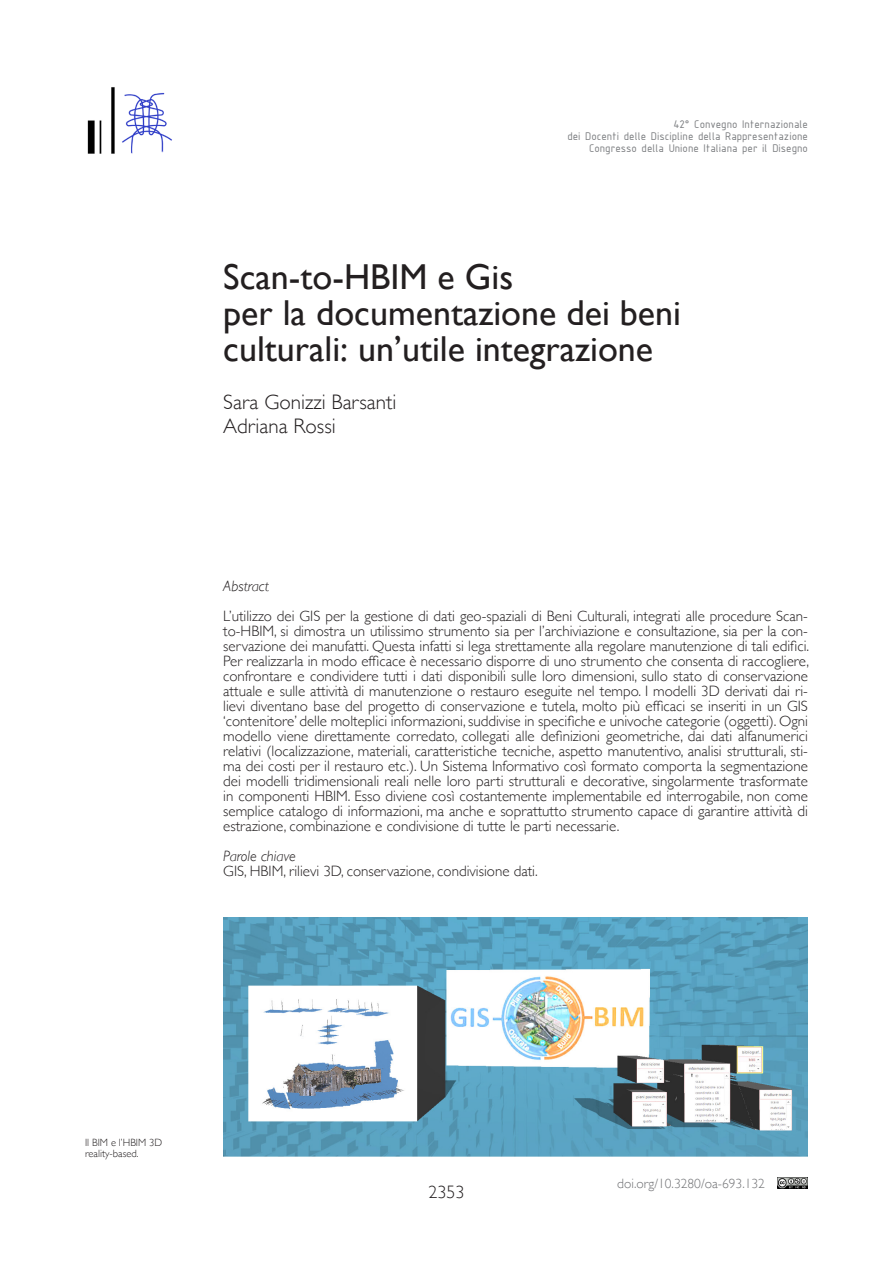
<style>
.page{position:relative;width:893px;height:1263px;background:#fff}
.page>*{position:absolute;margin:0;border:0;box-sizing:border-box;transform-origin:0 0}
.t1{font:36px/36px "Gill Sans";color:#231f20}
.t2{font:300 21px "Gill Sans";color:#231f20}
.t3{font:300 18px "Gill Sans";color:#231f20}
.t4{font:300 15px/15px "Gill Sans";color:#231f20;text-align:justify}
.t5{font:italic 300 15px "Gill Sans";color:#231f20}
.t6{font:300 13.5px "Gill Sans";color:#717275}
.t7{font:12px/12px "ISOCPEUR";color:#7a7c7f;text-align:right}
.t8{font:300 10.5px/10.5px "Gill Sans";color:#231f20}
</style>
<div class="page">
<img style="left:87px;top:87px;width:85px;height:67px">
<img style="left:778px;top:1178px;width:30px;height:10px">
<img style="left:223px;top:918px;width:585px;height:239px">
<p class="t7" style="left:567px;top:118px;width:242px">42° Convegno Internazionale<br>dei Docenti delle Discipline della Rappresentazione<br>Congresso della Unione Italiana per il Disegno</p>
<p class="t1" style="left:223px;top:258px;width:292px">Scan-to-HBIM e Gis</p>
<p class="t1" style="left:223px;top:294px;width:459px">per la documentazione dei beni culturali: un’utile integrazione</p>
<p class="t2" style="left:223px;top:385px;width:175px">Sara Gonizzi Barsanti</p>
<p class="t2" style="left:223px;top:409px;width:114px">Adriana Rossi</p>
<p class="t5" style="left:223px;top:577px;width:47px">Abstract</p>
<p class="t4" style="left:223px;top:608px;width:587px">L’utilizzo dei GIS per la gestione di dati geo-spaziali di Beni Culturali, integrati alle procedure Scan&shy;to-HBIM, si dimostra un utilissimo strumento sia per l’archiviazione e consultazione, sia per la con&shy;servazione dei manufatti. Questa infatti si lega strettamente alla regolare manutenzione di tali edifici.<br>Per realizzarla in modo efficace è necessario disporre di uno strumento che consenta di raccogliere, confrontare e condividere tutti i dati disponibili sulle loro dimensioni, sullo stato di conservazione attuale e sulle attività di manutenzione o restauro eseguite nel tempo. I modelli 3D derivati dai ri&shy;lievi diventano base del progetto di conservazione e tutela, molto più efficaci se inseriti in un GIS ‘contenitore’ delle molteplici informazioni, suddivise in specifiche e univoche categorie (oggetti). Ogni modello viene direttamente corredato, collegati alle definizioni geometriche, dai dati alfanumerici relativi (localizzazione, materiali, caratteristiche tecniche, aspetto manutentivo, analisi strutturali, sti&shy;ma dei costi per il restauro etc.). Un Sistema Informativo così formato comporta la segmentazione dei modelli tridimensionali reali nelle loro parti strutturali e decorative, singolarmente trasformate in componenti HBIM. Esso diviene così costantemente implementabile ed interrogabile, non come semplice catalogo di informazioni, ma anche e soprattutto strumento capace di garantire attività di estrazione, combinazione e condivisione di tutte le parti necessarie.</p>
<p class="t5" style="left:223px;top:847px;width:74px">Parole chiave</p>
<p class="t4" style="left:223px;top:863px;width:316px">GIS, HBIM, rilievi 3D, conservazione, condivisione dati.</p>
<p class="t8" style="left:85px;top:1137px;width:79px">Il BIM e l’HBIM 3D reality-based.</p>
<p class="t3" style="left:428px;top:1178px;width:37px">2353</p>
<p class="t6" style="left:617px;top:1172px;width:149px">doi.org/10.3280/oa-693.132</p>
</div>
